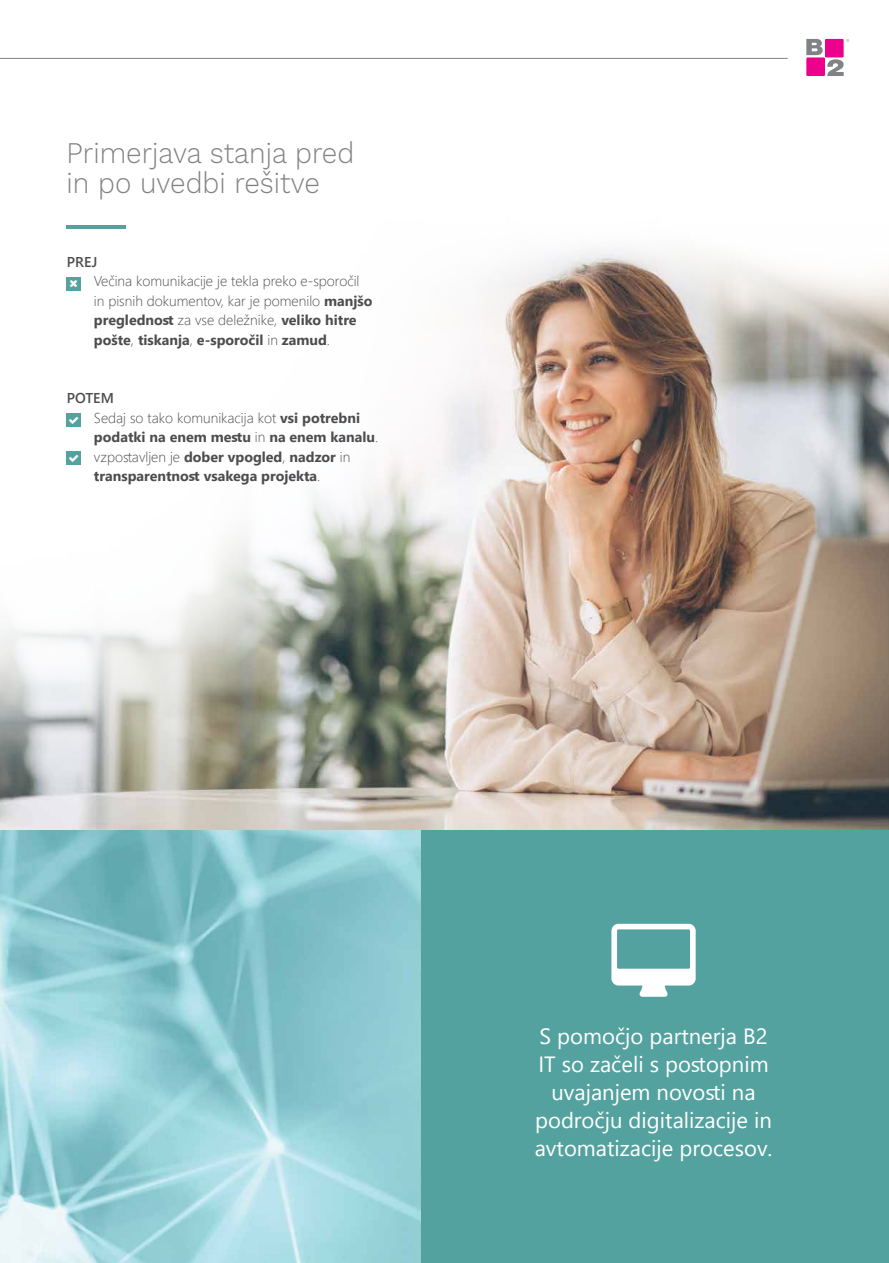
<style>
.page{position:relative;width:889px;height:1263px;background:#fff}
.page>*{position:absolute;margin:0;border:0;box-sizing:border-box;transform-origin:0 0}
.t1{font:300 29.55px/29.5px "Work Sans";color:#808285;scale:.94 1}
.t2{font:22.05px/28.2px "Segoe UI";color:#fff;text-align:center}
.t3{font:300 14.25px/19.5px "Segoe UI";color:#4d4d4f}
.t4{font:700 14.25px/19.5px "Segoe UI";color:#4d4d4f}
.t5{font:600 14.25px "Segoe UI";color:#4d4d4f}
.s1{font-family:"Arial Narrow";font-weight:400}
.s2{font-weight:700}
.s3{font-weight:300}
</style>
<div class="page">
<img style="left:0;top:225px;width:889px;height:605px">
<svg style="left:806px;top:39px;width:43px;height:37px"></svg>
<hr style="left:0;top:58px;width:787px;height:1px;background:#808285">
<div style="left:420px;top:830px;width:469px;height:433px;background:#54a29f"></div>
<svg style="left:611px;top:924px;width:84px;height:73px"></svg>
<hr style="left:67px;top:226px;width:59px;height:3px;background:#54a29f">
<div style="left:67px;top:277px;width:14px;height:14px;background:#54a29f"></div>
<div style="left:67px;top:413px;width:14px;height:14px;background:#54a29f"></div>
<div style="left:67px;top:451px;width:14px;height:14px;background:#54a29f"></div>
<img style="left:0;top:830px;width:420px;height:433px">
<h1 class="t1" style="left:67px;top:140px;width:307px">Primerjava stanja pred in po uvedbi rešitve</h1>
<p class="t5" style="left:67px;top:248px;width:32px">PREJ</p>
<p class="t3" style="left:94px;top:270px;width:280px;text-indent:-27px"><span class="s1">■</span> Večina komunikacije je tekla preko e-sporočil in pisnih dokumentov, kar je pomenilo <span class="s2">manjšo preglednost</span> za vse deležnike, <span class="s2">veliko hitre pošte</span>, <span class="s2">tiskanja</span>, <span class="s2">e-sporočil</span> in <span class="s2">zamud</span>.</p>
<p class="t5" style="left:67px;top:384px;width:48px">POTEM</p>
<p class="t4" style="left:94px;top:407px;width:286px;text-indent:-27px"><span class="s1">■</span> <span class="s3">Sedaj so tako komunikacija kot</span> vsi potrebni podatki na enem mestu <span class="s3">in</span> na enem kanalu<span class="s3">.</span></p>
<p class="t4" style="left:67px;top:446px;width:285px;text-align:center"><span class="s1">■</span> <span class="s3">vzpostavljen je</span> dober vpogled<span class="s3">,</span> nadzor <span class="s3">in </span>transparentnost vsakega projekta<span class="s3">.</span></p>
<h2 class="t2" style="left:535px;top:1020px;width:239px">S pomočjo partnerja B2<br>IT so začeli s postopnim uvajanjem novosti na področju digitalizacije in avtomatizacije procesov.</h2>
</div>
